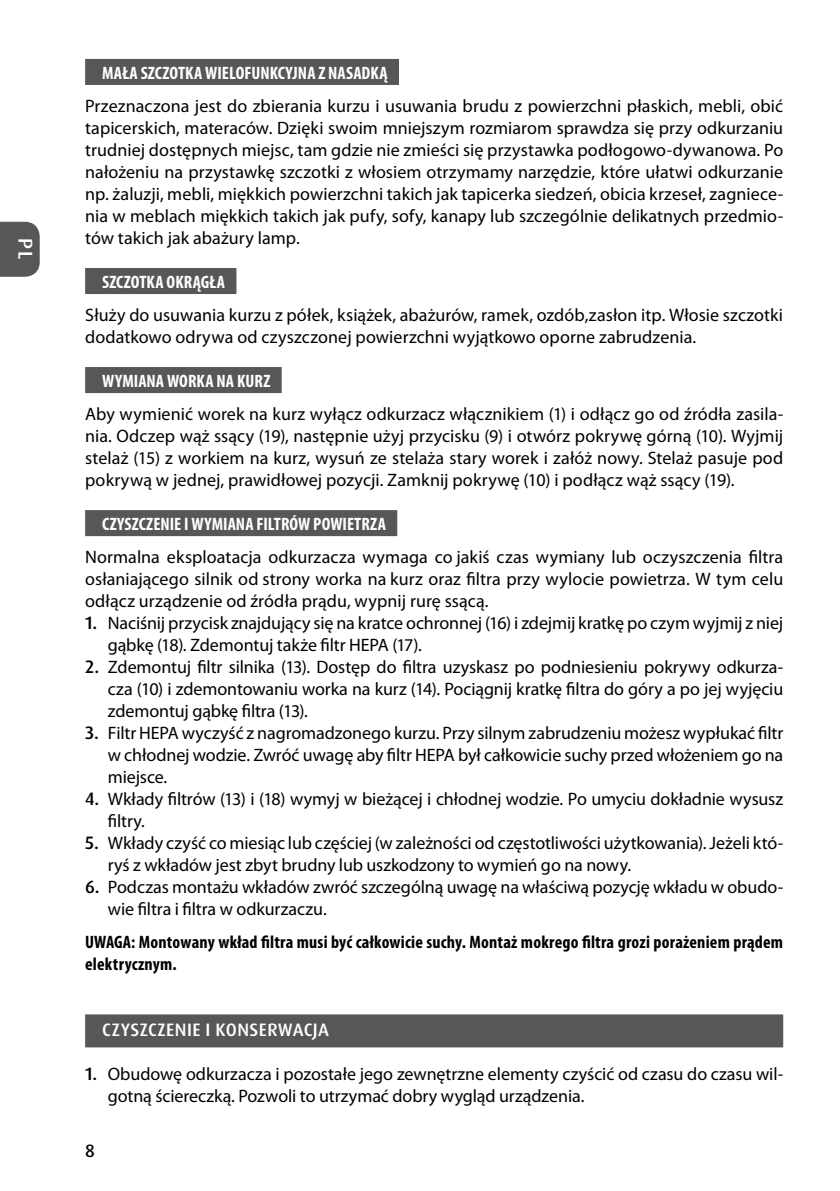
<style>
.page{position:relative;width:840px;height:1191px;background:#fff}
.page>*{position:absolute;margin:0;border:0;box-sizing:border-box;transform-origin:0 0}
.t1{font:500 20px "Dax Pro";color:#fff}
.t2{font:18px/22px "Myriad Pro";letter-spacing:-.005em;color:#000}
.t3{font:700 condensed 18px "Myriad Pro";letter-spacing:.005em;color:#fff}
.t4{font:700 condensed 18px/22px "Myriad Pro";letter-spacing:.01em;color:#000}
.t5{font:500 18px "Dax Pro";letter-spacing:.02em;color:#fff}
.t6{font:500 18px "Dax Pro";color:#000}
.s1{font-family:"Dax Pro";font-weight:500}
</style>
<div class="page">
<svg style="left:0;top:222px;width:40px;height:55px;background:#5f5f5e"></svg>
<div style="left:85px;top:59px;width:314px;height:26px;background:#575756"></div>
<div style="left:85px;top:268px;width:151px;height:26px;background:#575756"></div>
<div style="left:85px;top:367px;width:196px;height:26px;background:#575756"></div>
<div style="left:85px;top:510px;width:312px;height:26px;background:#575756"></div>
<div style="left:85px;top:1014px;width:697px;height:33px;background:#575756"></div>
<p class="t1" style="left:38px;top:238px;width:23px;rotate:90deg">PL</p>
<p class="t3" style="left:102px;top:63px;width:287px">MAŁA SZCZOTKA WIELOFUNKCYJNA Z NASADKĄ</p>
<p class="t2" style="left:85px;top:95px;width:699px;text-align:justify">Przeznaczona jest do zbierania kurzu i usuwania brudu z powierzchni płaskich, mebli, obić tapicerskich, materaców. Dzięki swoim mniejszym rozmiarom sprawdza się przy odkurzaniu trudniej dostępnych miejsc, tam gdzie nie zmieści się przystawka podłogowo-dywanowa. Po nałożeniu na przystawkę szczotki z włosiem otrzymamy narzędzie, które ułatwi odkurzanie np. żaluzji, mebli, miękkich powierzchni takich jak tapicerka siedzeń, obicia krzeseł, zagniece&shy;nia w meblach miękkich takich jak pufy, sofy, kanapy lub szczególnie delikatnych przedmio&shy;tów takich jak abażury lamp.</p>
<p class="t3" style="left:102px;top:272px;width:124px">SZCZOTKA OKRĄGŁA</p>
<p class="t2" style="left:85px;top:304px;width:699px">Służy do usuwania kurzu z półek, książek, abażurów, ramek, ozdób,zasłon itp. Włosie szczotki dodatkowo odrywa od czyszczonej powierzchni wyjątkowo oporne zabrudzenia.</p>
<p class="t3" style="left:102px;top:371px;width:169px">WYMIANA WORKA NA KURZ</p>
<p class="t2" style="left:85px;top:403px;width:699px;text-align:justify">Aby wymienić worek na kurz wyłącz odkurzacz włącznikiem (1) i odłącz go od źródła zasila&shy;nia. Odczep wąż ssący (19), następnie użyj przycisku (9) i otwórz pokrywę górną (10). Wyjmij stelaż (15) z workiem na kurz, wysuń ze stelaża stary worek i załóż nowy. Stelaż pasuje pod pokrywą w jednej, prawidłowej pozycji. Zamknij pokrywę (10) i podłącz wąż ssący (19).</p>
<p class="t3" style="left:102px;top:514px;width:285px">CZYSZCZENIE I WYMIANA FILTRÓW POWIETRZA</p>
<p class="t2" style="left:85px;top:546px;width:699px;text-align:justify">Normalna eksploatacja odkurzacza wymaga co jakiś czas wymiany lub oczyszczenia filtra osłaniającego silnik od strony worka na kurz oraz filtra przy wylocie powietrza. W tym celu odłącz urządzenie od źródła prądu, wypnij rurę ssącą.</p>
<p class="t2" style="left:108px;top:612px;width:676px;text-indent:-23px"><span class="s1">1.</span> Naciśnij przycisk znajdujący się na kratce ochronnej (16) i zdejmij kratkę po czym wyjmij z niej gąbkę (18). Zdemontuj także filtr HEPA (17).</p>
<p class="t2" style="left:108px;top:656px;width:676px;text-align:justify;text-indent:-23px"><span class="s1">2.</span> Zdemontuj filtr silnika (13). Dostęp do filtra uzyskasz po podniesieniu pokrywy odkurza&shy;cza (10) i zdemontowaniu worka na kurz (14). Pociągnij kratkę filtra do góry a po jej wyjęciu zdemontuj gąbkę filtra (13).</p>
<p class="t2" style="left:108px;top:722px;width:676px;text-align:justify;text-indent:-23px"><span class="s1">3.</span> Filtr HEPA wyczyść z nagromadzonego kurzu. Przy silnym zabrudzeniu możesz wypłukać filtr w chłodnej wodzie. Zwróć uwagę aby filtr HEPA był całkowicie suchy przed włożeniem go na miejsce.</p>
<p class="t2" style="left:108px;top:788px;width:676px;text-indent:-23px"><span class="s1">4.</span> Wkłady filtrów (13) i (18) wymyj w bieżącej i chłodnej wodzie. Po umyciu dokładnie wysusz filtry.</p>
<p class="t2" style="left:108px;top:832px;width:676px;text-indent:-23px"><span class="s1">5.</span> Wkłady czyść co miesiąc lub częściej (w zależności od częstotliwości użytkowania). Jeżeli któ&shy;ryś z wkładów jest zbyt brudny lub uszkodzony to wymień go na nowy.</p>
<p class="t2" style="left:108px;top:876px;width:676px;text-indent:-23px"><span class="s1">6.</span> Podczas montażu wkładów zwróć szczególną uwagę na właściwą pozycję wkładu w obudo&shy;wie filtra i filtra w odkurzaczu.</p>
<p class="t4" style="left:85px;top:931px;width:699px">UWAGA: Montowany wkład filtra musi być całkowicie suchy. Montaż mokrego filtra grozi porażeniem prądem elektrycznym.</p>
<p class="t5" style="left:102px;top:1018px;width:228px">CZYSZCZENIE I KONSERWACJA</p>
<p class="t2" style="left:108px;top:1063px;width:676px;text-indent:-23px"><span class="s1">1.</span> Obudowę odkurzacza i pozostałe jego zewnętrzne elementy czyścić od czasu do czasu wil&shy;gotną ściereczką. Pozwoli to utrzymać dobry wygląd urządzenia.</p>
<p class="t6" style="left:85px;top:1139px;width:11px">8</p>
</div>
